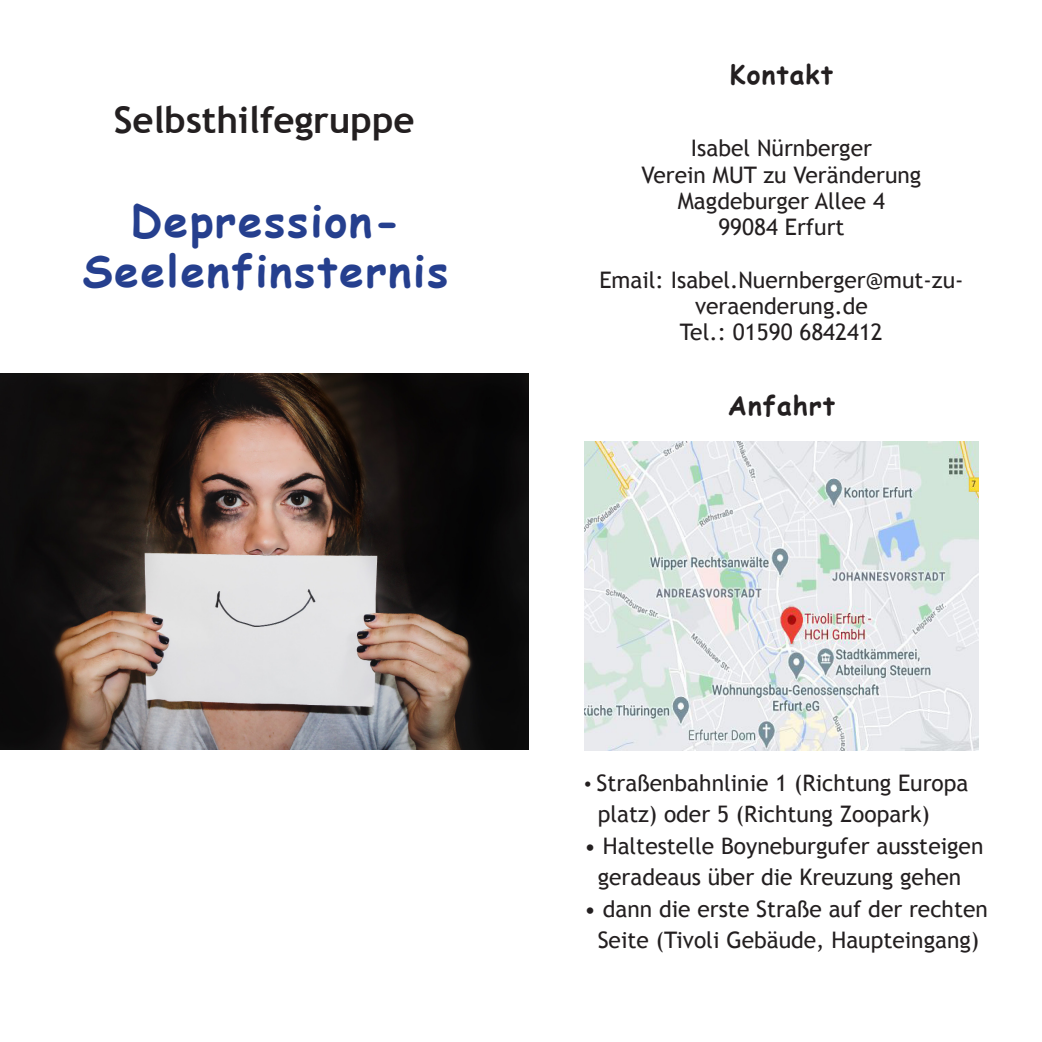
<style>
.page{position:relative;width:1042px;height:1042px;background:#fff}
.page>*{position:absolute;margin:0;border:0;box-sizing:border-box;transform-origin:0 0}
.t1{font:700 43.75px "Comic Sans MS";letter-spacing:.04em;color:#253f8e}
.t2{font:700 36.75px "Trebuchet MS";color:#231f20}
.t3{font:700 26.25px "Comic Sans MS";letter-spacing:.04em;color:#231f20}
.t4{font:22.75px/31.5px "Trebuchet MS";color:#231f20;text-align:center}
.s1{font-family:"Times New Roman";font-size:21px}
</style>
<div class="page">
<img style="left:584px;top:441px;width:395px;height:309px">
<img style="left:0;top:373px;width:528px;height:376px">
<p class="t2" style="left:114px;top:97px;width:302px">Selbsthilfegruppe</p>
<p class="t1" style="left:131px;top:188px;width:271px">Depression-</p>
<p class="t1" style="left:82px;top:239px;width:367px">Seelenfinsternis</p>
<p class="t3" style="left:730px;top:55px;width:105px">Kontakt</p>
<p class="t4" style="left:691px;top:133px;width:182px">Isabel Nürnberger</p>
<p class="t4" style="left:641px;top:159px;width:281px">Verein MUT zu Veränderung</p>
<p class="t4" style="left:678px;top:185px;width:209px">Magdeburger Allee 4</p>
<p class="t4" style="left:718px;top:212px;width:128px">99084 Erfurt</p>
<p class="t4" style="left:599px;top:267px;width:365px;line-height:26.2px">Email: Isabel.Nuernberger@mut-zu&shy;veraenderung.de</p>
<p class="t4" style="left:680px;top:317px;width:204px">Tel.: 01590 6842412</p>
<p class="t3" style="left:728px;top:386px;width:109px">Anfahrt</p>
<p class="t4" style="left:598px;top:767px;width:372px;text-align:left;text-indent:-14px"><span class="s1">•</span> Straßenbahnlinie 1 (Richtung Europa platz) oder 5 (Richtung Zoopark)</p>
<p class="t4" style="left:584px;top:830px;width:401px">• Haltestelle Boyneburgufer aussteigen geradeaus über die Kreuzung gehen</p>
<p class="t4" style="left:584px;top:893px;width:405px">• dann die erste Straße auf der rechten<br>Seite (Tivoli Gebäude, Haupteingang)</p>
</div>
